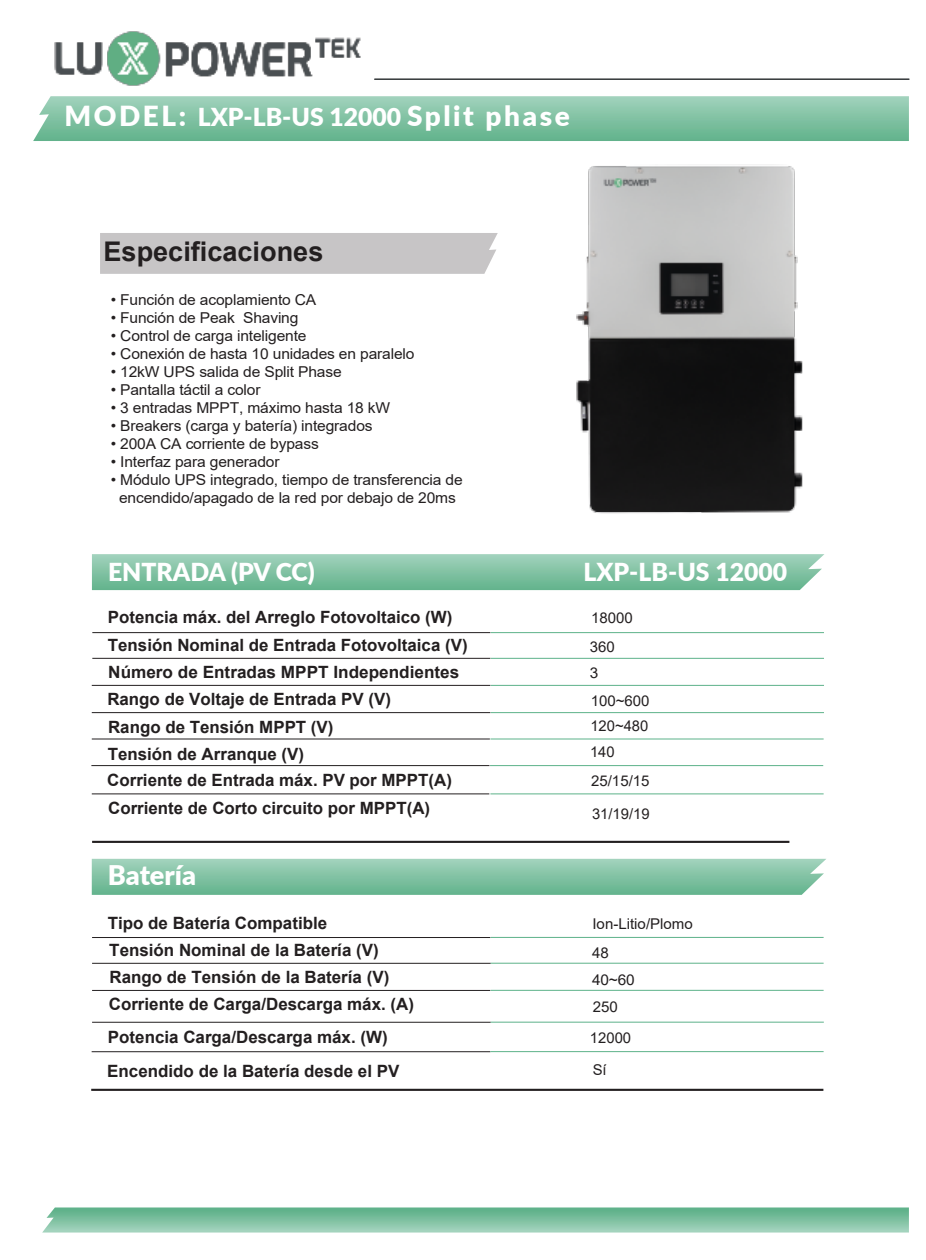
<style>
.page{position:relative;width:926px;height:1260px;background:#fff}
.page>*{position:absolute;margin:0;border:0;box-sizing:border-box;transform-origin:0 0}
.t1{font:900 27.6px "Lato";letter-spacing:.09em;color:#fff}
.t2{font:700 27.15px "Arial";color:#231f20}
.t3{font:900 27px "Lato";letter-spacing:-.005em;color:#fff}
.t4{font:900 24.75px "Lato";color:#fff}
.t5{font:700 16.95px/28.3px "Arial";color:#231f20}
.t6{font:15px/18px "Arial";letter-spacing:-.01em;color:#231f20;text-align:center;scale:1.04 1}
.t7{font:14.85px "Arial";color:#231f20}
.t8{font:14.85px "Arial";color:#231f20;scale:1.04 1}
.s1{font-size:24.75px}
</style>
<div class="page">
<hr style="left:375px;top:78px;width:534px;height:2px;background:#333739">
<svg style="left:33px;top:96px;width:876px;height:45px;background:#85c4a6"></svg>
<svg style="left:43px;top:1207px;width:866px;height:25px;background:#81c2a3"></svg>
<div style="left:100px;top:233px;width:290px;height:41px;background:#c7c5c6"></div>
<svg style="left:92px;top:554px;width:732px;height:36px;background:#84c3a5"></svg>
<img style="left:54px;top:31px;width:307px;height:55px">
<hr style="left:92px;top:840px;width:697px;height:3px;background:#231f20">
<hr style="left:92px;top:632px;width:398px;height:1px;background:#231f20">
<hr style="left:92px;top:658px;width:398px;height:1px;background:#231f20">
<hr style="left:92px;top:685px;width:398px;height:1px;background:#231f20">
<hr style="left:92px;top:712px;width:398px;height:1px;background:#231f20">
<hr style="left:491px;top:632px;width:333px;height:1px;background:#5db28a">
<hr style="left:491px;top:658px;width:333px;height:1px;background:#5db28a">
<hr style="left:491px;top:685px;width:333px;height:1px;background:#5db28a">
<hr style="left:491px;top:712px;width:333px;height:1px;background:#5db28a">
<hr style="left:92px;top:738px;width:398px;height:1px;background:#231f20">
<hr style="left:490px;top:738px;width:334px;height:1px;background:#5db28a">
<hr style="left:91px;top:765px;width:398px;height:1px;background:#231f20">
<hr style="left:490px;top:765px;width:333px;height:1px;background:#5db28a">
<hr style="left:490px;top:793px;width:334px;height:1px;background:#5db28a">
<hr style="left:92px;top:793px;width:397px;height:1px;background:#231f20">
<svg style="left:92px;top:858px;width:734px;height:37px;background:#87c4a7"></svg>
<hr style="left:91px;top:1088px;width:732px;height:2px;background:#231f20">
<hr style="left:92px;top:937px;width:398px;height:1px;background:#231f20">
<hr style="left:92px;top:963px;width:399px;height:1px;background:#231f20">
<hr style="left:92px;top:990px;width:398px;height:1px;background:#231f20">
<hr style="left:92px;top:1022px;width:399px;height:1px;background:#231f20">
<hr style="left:491px;top:937px;width:333px;height:1px;background:#5db28a">
<hr style="left:491px;top:962px;width:333px;height:1px;background:#5db28a">
<hr style="left:491px;top:990px;width:333px;height:1px;background:#5db28a">
<hr style="left:491px;top:1021px;width:333px;height:1px;background:#5db28a">
<hr style="left:92px;top:1051px;width:398px;height:1px;background:#231f20">
<hr style="left:490px;top:1051px;width:334px;height:1px;background:#5db28a">
<img style="left:390px;top:137px;width:519px;height:377px">
<h1 class="t1" style="left:64px;top:96px;width:507px">MODEL: <span class="s1">LXP-LB-US 12000</span> Split phase</h1>
<h2 class="t2" style="left:104px;top:232px;width:221px">Especificaciones</h2>
<p class="t6" style="left:111px;top:290px;width:199px">• Función de acoplamiento CA</p>
<p class="t6" style="left:111px;top:308px;width:182px">• Función de Peak Shaving</p>
<p class="t6" style="left:111px;top:326px;width:190px">• Control de carga inteligente</p>
<p class="t6" style="left:111px;top:344px;width:294px">• Conexión de hasta 10 unidades en paralelo</p>
<p class="t6" style="left:111px;top:362px;width:224px">• 12kW UPS salida de Split Phase</p>
<p class="t6" style="left:111px;top:380px;width:145px">• Pantalla táctil a color</p>
<p class="t6" style="left:111px;top:398px;width:270px">• 3 entradas MPPT, máximo hasta 18 kW</p>
<p class="t6" style="left:111px;top:416px;width:253px">• Breakers (carga y batería) integrados</p>
<p class="t6" style="left:111px;top:434px;width:202px">• 200A CA corriente de bypass</p>
<p class="t6" style="left:111px;top:452px;width:164px">• Interfaz para generador</p>
<p class="t6" style="left:111px;top:470px;width:340px">• Módulo UPS integrado, tiempo de transferencia de encendido/apagado de la red por debajo de 20ms</p>
<h3 class="t4" style="left:108px;top:553px;width:208px">ENTRADA (PV CC)</h3>
<h3 class="t4" style="left:583px;top:553px;width:205px">LXP-LB-US 12000</h3>
<p class="t5" style="left:108px;top:603px;width:361px">Potencia máx. del Arreglo Fotovoltaico (W)<br>Tensión Nominal de Entrada Fotovoltaica (V)</p>
<p class="t7" style="left:591px;top:607px;width:43px">18000</p>
<p class="t7" style="left:590px;top:636px;width:27px">360</p>
<p class="t5" style="left:108px;top:658px;width:353px">Número de Entradas MPPT Independientes</p>
<p class="t8" style="left:590px;top:663px;width:10px">3</p>
<p class="t5" style="left:107px;top:685px;width:285px">Rango de Voltaje de Entrada PV (V)</p>
<p class="t7" style="left:591px;top:690px;width:60px">100~600</p>
<p class="t5" style="left:108px;top:713px;width:227px">Rango de Tensión MPPT (V)</p>
<p class="t7" style="left:590px;top:715px;width:59px">120~480</p>
<p class="t5" style="left:107px;top:766px;width:346px">Corriente de Entrada máx. PV por MPPT(A)</p>
<p class="t7" style="left:591px;top:771px;width:60px">25/15/15</p>
<p class="t5" style="left:108px;top:794px;width:324px">Corriente de Corto circuito por MPPT(A)</p>
<p class="t7" style="left:592px;top:803px;width:59px">31/19/19</p>
<p class="t5" style="left:108px;top:739px;width:198px">Tensión de Arranque (V)</p>
<p class="t7" style="left:590px;top:742px;width:26px">140</p>
<h3 class="t3" style="left:108px;top:854px;width:90px">Batería</h3>
<p class="t5" style="left:108px;top:910px;width:273px;line-height:26.8px">Tipo de Batería Compatible<br>Tensión Nominal de la Batería (V)</p>
<p class="t7" style="left:592px;top:913px;width:102px">Ion-Litio/Plomo</p>
<p class="t7" style="left:592px;top:943px;width:18px">48</p>
<p class="t5" style="left:110px;top:963px;width:281px">Rango de Tensión de la Batería (V)</p>
<p class="t8" style="left:592px;top:969px;width:43px">40~60</p>
<p class="t5" style="left:109px;top:990px;width:307px">Corriente de Carga/Descarga máx. (A)</p>
<p class="t7" style="left:593px;top:997px;width:27px">250</p>
<p class="t5" style="left:108px;top:1022px;width:281px">Potencia Carga/Descarga máx. (W)</p>
<p class="t7" style="left:590px;top:1027px;width:43px">12000</p>
<p class="t5" style="left:107px;top:1056px;width:294px">Encendido de la Batería desde el PV</p>
<p class="t7" style="left:593px;top:1059px;width:16px">Sí</p>
</div>
